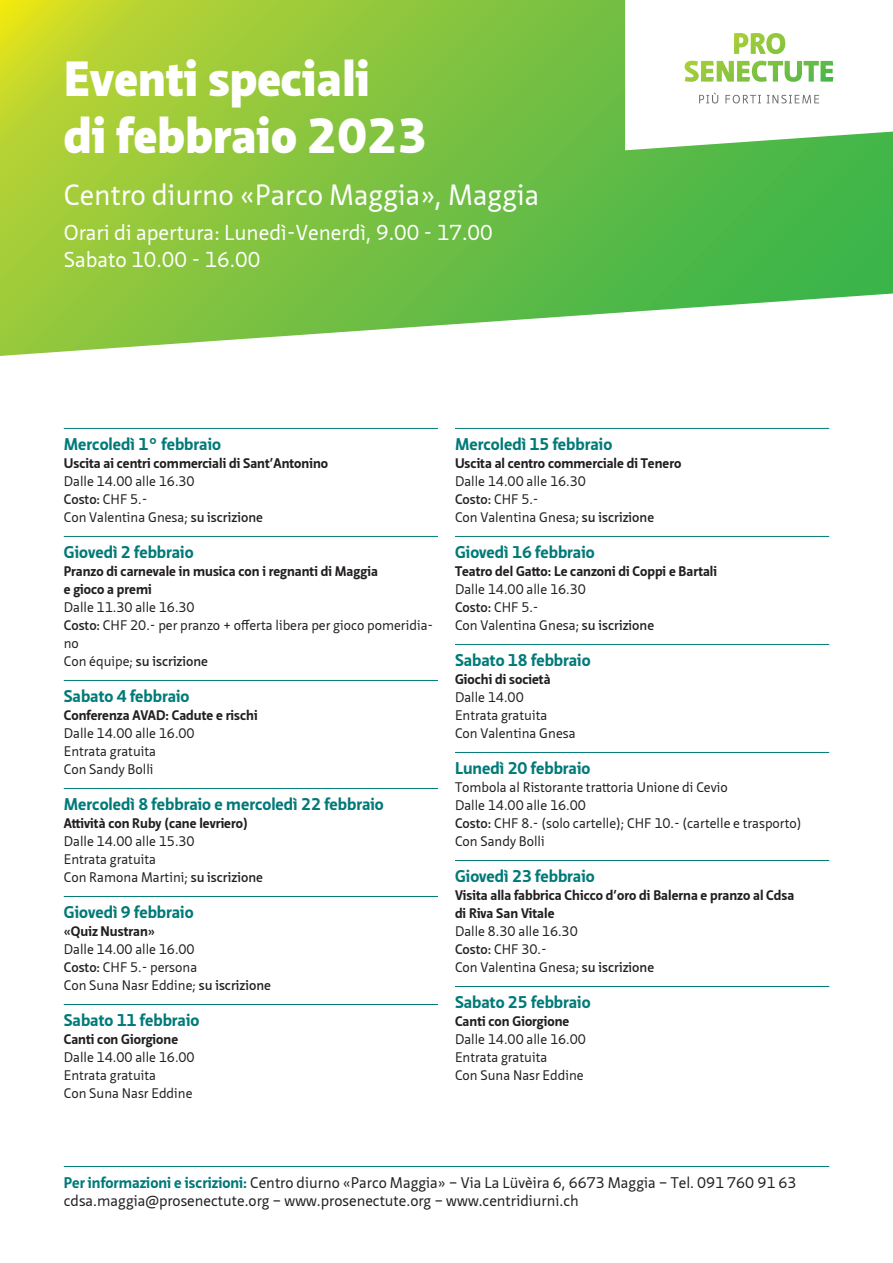
<style>
.page{position:relative;width:893px;height:1263px;background:#fff}
.page>*{position:absolute;margin:0;border:0;box-sizing:border-box;transform-origin:0 0}
.t1{font:900 48px/57px "Neue Sans Pro";color:#fff}
.t2{font:28.5px "Neue Sans Pro";color:#fff}
.t3{font:21px/27px "Neue Sans Pro";color:#fff}
.t4{font:700 16.5px "Neue Sans Pro";color:#007a78}
.t5{font:15px/18px "Neue Sans Pro";color:#231f20}
.t6{font:13.5px/18px "Neue Sans Pro";color:#231f20}
.t7{font:700 13.5px/18px "Neue Sans Pro";color:#231f20}
.s1{font-weight:600}
.s2{font-weight:700;color:#007a78}
</style>
<div class="page">
<svg style="left:0;top:0;width:893px;height:293px;background:#7fc33f"></svg>
<svg style="left:625px;top:0;width:268px;height:150px"></svg>
<svg style="left:0;top:293px;width:893px;height:63px"></svg>
<hr style="left:64px;top:428px;width:374px;height:1px;background:#007a78">
<hr style="left:64px;top:536px;width:374px;height:1px;background:#007a78">
<hr style="left:64px;top:680px;width:374px;height:1px;background:#007a78">
<hr style="left:64px;top:788px;width:374px;height:1px;background:#007a78">
<hr style="left:64px;top:896px;width:374px;height:1px;background:#007a78">
<hr style="left:64px;top:1004px;width:374px;height:1px;background:#007a78">
<hr style="left:455px;top:428px;width:374px;height:1px;background:#007a78">
<hr style="left:455px;top:536px;width:374px;height:1px;background:#007a78">
<hr style="left:455px;top:644px;width:374px;height:1px;background:#007a78">
<hr style="left:455px;top:752px;width:374px;height:1px;background:#007a78">
<hr style="left:455px;top:860px;width:374px;height:1px;background:#007a78">
<hr style="left:455px;top:986px;width:374px;height:1px;background:#007a78">
<hr style="left:64px;top:1166px;width:765px;height:1px;background:#007a78">
<h1 class="t1" style="left:64px;top:50px;width:366px">Eventi speciali<br>di febbraio 2023</h1>
<h2 class="t2" style="left:64px;top:176px;width:477px">Centro diurno «Parco Maggia», Maggia</h2>
<h3 class="t3" style="left:64px;top:219px;width:430px">Orari di apertura: Lunedì-Venerdì, 9.00 - 17.00<br>Sabato 10.00 - 16.00</h3>
<p class="t4" style="left:64px;top:433px;width:159px">Mercoledì 1° febbraio</p>
<p class="t7" style="left:64px;top:454px;width:266px">Uscita ai centri commerciali di Sant’Antonino</p>
<p class="t6" style="left:64px;top:472px;width:201px">Dalle 14.00 alle 16.30<br><span class="s1">Costo:</span> CHF 5.-<br>Con Valentina Gnesa; <span class="s1">su iscrizione</span></p>
<p class="t4" style="left:64px;top:541px;width:131px">Giovedì 2 febbraio</p>
<p class="t7" style="left:64px;top:562px;width:316px">Pranzo di carnevale in musica con i regnanti di Maggia e gioco a premi</p>
<p class="t6" style="left:64px;top:598px;width:371px">Dalle 11.30 alle 16.30<br><span class="s1">Costo:</span> CHF 20.- per pranzo + offerta libera per gioco pomeridia&shy;no<br>Con équipe; <span class="s1">su iscrizione</span></p>
<p class="t4" style="left:64px;top:685px;width:127px">Sabato 4 febbraio</p>
<p class="t7" style="left:64px;top:706px;width:195px">Conferenza AVAD: Cadute e rischi</p>
<p class="t6" style="left:64px;top:724px;width:132px">Dalle 14.00 alle 16.00<br>Entrata gratuita<br>Con Sandy Bolli</p>
<p class="t4" style="left:64px;top:793px;width:322px">Mercoledì 8 febbraio e mercoledì 22 febbraio</p>
<p class="t7" style="left:64px;top:814px;width:185px">Attività con Ruby (cane levriero)</p>
<p class="t6" style="left:64px;top:832px;width:201px">Dalle 14.00 alle 15.30<br>Entrata gratuita<br>Con Ramona Martini; <span class="s1">su iscrizione</span></p>
<p class="t4" style="left:64px;top:901px;width:131px">Giovedì 9 febbraio</p>
<p class="t7" style="left:64px;top:922px;width:93px">«Quiz Nustran»</p>
<p class="t6" style="left:64px;top:940px;width:209px">Dalle 14.00 alle 16.00<br><span class="s1">Costo:</span> CHF 5.- persona<br>Con Suna Nasr Eddine; <span class="s1">su iscrizione</span></p>
<p class="t4" style="left:64px;top:1009px;width:137px">Sabato 11 febbraio</p>
<p class="t7" style="left:64px;top:1030px;width:116px">Canti con Giorgione</p>
<p class="t6" style="left:64px;top:1048px;width:132px">Dalle 14.00 alle 16.00<br>Entrata gratuita<br>Con Suna Nasr Eddine</p>
<p class="t4" style="left:455px;top:433px;width:159px">Mercoledì 15 febbraio</p>
<p class="t7" style="left:455px;top:454px;width:228px">Uscita al centro commerciale di Tenero</p>
<p class="t6" style="left:455px;top:472px;width:201px">Dalle 14.00 alle 16.30<br><span class="s1">Costo:</span> CHF 5.-<br>Con Valentina Gnesa; <span class="s1">su iscrizione</span></p>
<p class="t4" style="left:455px;top:541px;width:141px">Giovedì 16 febbraio</p>
<p class="t7" style="left:455px;top:562px;width:264px">Teatro del Gatto: Le canzoni di Coppi e Bartali</p>
<p class="t6" style="left:455px;top:580px;width:201px">Dalle 14.00 alle 16.30<br><span class="s1">Costo:</span> CHF 5.-<br>Con Valentina Gnesa; <span class="s1">su iscrizione</span></p>
<p class="t4" style="left:455px;top:649px;width:137px">Sabato 18 febbraio</p>
<p class="t7" style="left:455px;top:670px;width:97px">Giochi di società</p>
<p class="t6" style="left:455px;top:688px;width:122px">Dalle 14.00<br>Entrata gratuita<br>Con Valentina Gnesa</p>
<p class="t4" style="left:455px;top:757px;width:137px">Lunedì 20 febbraio</p>
<p class="t6" style="left:455px;top:778px;width:348px">Tombola al Ristorante trattoria Unione di Cevio<br>Dalle 14.00 alle 16.00<br><span class="s1">Costo:</span> CHF 8.- (solo cartelle); CHF 10.- (cartelle e trasporto)<br>Con Sandy Bolli</p>
<p class="t4" style="left:455px;top:865px;width:141px">Giovedì 23 febbraio</p>
<p class="t7" style="left:455px;top:886px;width:341px">Visita alla fabbrica Chicco d’oro di Balerna e pranzo al Cdsa di Riva San Vitale</p>
<p class="t6" style="left:455px;top:922px;width:201px">Dalle 8.30 alle 16.30<br><span class="s1">Costo:</span> CHF 30.-<br>Con Valentina Gnesa; <span class="s1">su iscrizione</span></p>
<p class="t4" style="left:455px;top:991px;width:137px">Sabato 25 febbraio</p>
<p class="t7" style="left:455px;top:1012px;width:116px">Canti con Giorgione</p>
<p class="t6" style="left:455px;top:1030px;width:132px">Dalle 14.00 alle 16.00<br>Entrata gratuita<br>Con Suna Nasr Eddine</p>
<p class="t5" style="left:64px;top:1173px;width:734px"><span class="s2">Per informazioni e iscrizioni:</span> Centro diurno «Parco Maggia» – Via La Lüvèira 6, 6673 Maggia – Tel. 091 760 91 63 cdsa.maggia@prosenectute.org – www.prosenectute.org – www.centridiurni.ch</p>
</div>
